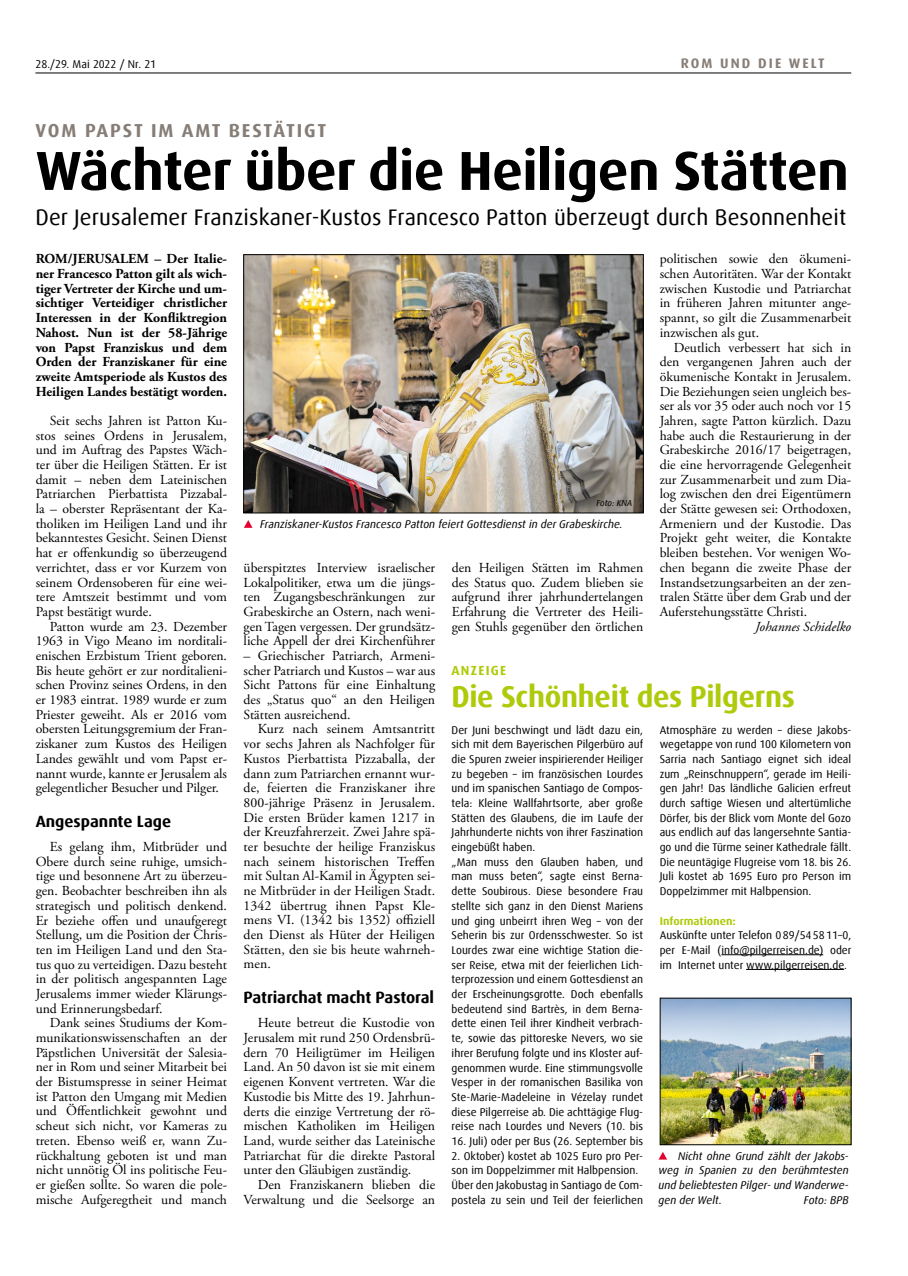
<style>
.page{position:relative;width:908px;height:1276px;background:#fff}
.page>*{position:absolute;margin:0;border:0;box-sizing:border-box;transform-origin:0 0}
.t1{font:700 55px "Dax Offc Pro";letter-spacing:-.01em;color:#000}
.t2{font:700 30px "Dax Offc Pro";letter-spacing:-.01em;color:#afca0b}
.t3{font:22.5px "Dax Offc Pro";letter-spacing:.005em;color:#000}
.t4{font:700 18.75px "Dax Offc Pro";letter-spacing:.095em;color:#867d76}
.t5{font:700 16.25px "Dax Offc Pro";letter-spacing:-.005em;color:#000}
.t6{font:13.75px/14.6px "Adobe Garamond Pro";color:#000;text-align:justify}
.t7{font:700 13.75px/14.6px "Adobe Garamond Pro";color:#000;text-align:justify}
.t8{font:italic 13.75px "Adobe Garamond Pro";color:#000}
.t9{font:700 13.75px "Dax Offc Pro";letter-spacing:.15em;color:#867d76}
.t10{font:700 13.12px "Dax Offc Pro";letter-spacing:.1em;color:#afca0b}
.t11{font:11.25px/14.8px "Dax Offc Pro";color:#000}
.t12{font:italic 11.25px/14.8px "Dax Offc Pro";color:#000;text-align:justify}
.t13{font:700 11.25px "Dax Offc Pro";color:#afca0b}
.t14{font:italic 8.75px "Dax Offc Pro";letter-spacing:-.005em;color:#000}
</style>
<div class="page">
<hr style="left:35px;top:73px;width:815px;height:1px;background:#000">
<hr style="left:721px;top:954px;width:101px;height:1px;background:#000">
<hr style="left:745px;top:969px;width:98px;height:1px;background:#000">
<img style="left:661px;top:1000px;width:187px;height:143px">
<svg style="left:659px;top:1152px;width:8px;height:7px"></svg>
<img style="left:245px;top:256px;width:396px;height:255px">
<div style="left:243px;top:254px;width:400px;height:259px;border:1px solid #000"></div>
<svg style="left:244px;top:520px;width:8px;height:8px"></svg>
<p class="t11" style="left:35px;top:56px;width:122px">28./29. Mai 2022 / Nr. 21</p>
<p class="t9" style="left:680px;top:54px;width:145px">ROM UND DIE WELT</p>
<h3 class="t4" style="left:36px;top:118px;width:292px">VOM PAPST IM AMT BESTÄTIGT</h3>
<h1 class="t1" style="left:36px;top:135px;width:814px">Wächter über die Heiligen Stätten</h1>
<h3 class="t3" style="left:36px;top:202px;width:811px">Der Jerusalemer Franziskaner-Kustos Francesco Patton überzeugt durch Besonnenheit</h3>
<p class="t6" style="left:659px;top:252px;width:193px">politischen sowie den ökumeni&shy;schen Autoritäten. War der Kontakt zwischen Kustodie und Patriarchat in früheren Jahren mitunter ange&shy;spannt, so gilt die Zusammenarbeit inzwischen als gut.</p>
<p class="t6" style="left:659px;top:340px;width:193px;text-indent:14px">Deutlich verbessert hat sich in den vergangenen Jahren auch der ökumenische Kontakt in Jerusalem.<br>Die Beziehungen seien ungleich bes&shy;ser als vor 35 oder auch noch vor 15<br>Jahren, sagte Patton kürzlich. Dazu habe auch die Restaurierung in der Grabeskirche 2016/17 beigetragen, die eine hervorragende Gelegenheit zur Zusammenarbeit und zum Dia&shy;log zwischen den drei Eigentümern der Stätte gewesen sei: Orthodoxen, Armeniern und der Kustodie. Das Projekt geht weiter, die Kontakte bleiben bestehen. Vor wenigen Wo&shy;chen begann die zweite Phase der Instandsetzungsarbeiten an der zen&shy;tralen Stätte über dem Grab und der Auferstehungsstätte Christi.</p>
<p class="t8" style="left:755px;top:618px;width:97px">Johannes Schidelko</p>
<p class="t7" style="left:36px;top:252px;width:193px">ROM/JERUSALEM – Der Italie&shy;ner Francesco Patton gilt als wich&shy;tiger Vertreter der Kirche und um&shy;sichtiger Verteidiger christlicher Interessen in der Konfliktregion Nahost. Nun ist der 58-Jährige von Papst Franziskus und dem Orden der Franziskaner für eine zweite Amtsperiode als Kustos des Heiligen Landes bestätigt worden.</p>
<p class="t6" style="left:36px;top:414px;width:193px;text-indent:14px">Seit sechs Jahren ist Patton Ku&shy;stos seines Ordens in Jerusalem, und im Auftrag des Papstes Wäch&shy;ter über die Heiligen Stätten. Er ist damit – neben dem Lateinischen Patriarchen Pierbattista Pizzabal&shy;la – oberster Repräsentant der Ka&shy;tholiken im Heiligen Land und ihr bekanntestes Gesicht. Seinen Dienst hat er offenkundig so überzeugend verrichtet, dass er vor Kurzem von seinem Ordensoberen für eine wei&shy;tere Amtszeit bestimmt und vom Papst bestätigt wurde.</p>
<p class="t6" style="left:36px;top:619px;width:193px;text-indent:14px">Patton wurde am 23. Dezember 1963 in Vigo Meano im norditali&shy;enischen Erzbistum Trient geboren.<br>Bis heute gehört er zur norditalieni&shy;schen Provinz seines Ordens, in den er 1983 eintrat. 1989 wurde er zum Priester geweiht. Als er 2016 vom obersten Leitungsgremium der Fran&shy;ziskaner zum Kustos des Heiligen Landes gewählt und vom Papst er&shy;nannt wurde, kannte er Jerusalem als gelegentlicher Besucher und Pilger.</p>
<p class="t5" style="left:36px;top:811px;width:137px">Angespannte Lage</p>
<p class="t6" style="left:36px;top:840px;width:193px;text-indent:14px">Es gelang ihm, Mitbrüder und Obere durch seine ruhige, umsich&shy;tige und besonnene Art zu überzeu&shy;gen. Beobachter beschreiben ihn als strategisch und politisch denkend.<br>Er beziehe offen und unaufgeregt Stellung, um die Position der Chris&shy;ten im Heiligen Land und den Sta&shy;tus quo zu verteidigen. Dazu besteht in der politisch angespannten Lage Jerusalems immer wieder Klärungs&shy;und Erinnerungsbedarf.</p>
<p class="t6" style="left:36px;top:1016px;width:193px;text-indent:14px">Dank seines Studiums der Kom&shy;munikationswissenschaften an der Päpstlichen Universität der Salesia&shy;ner in Rom und seiner Mitarbeit bei der Bistumspresse in seiner Heimat ist Patton den Umgang mit Medien und Öffentlichkeit gewohnt und scheut sich nicht, vor Kameras zu treten. Ebenso weiß er, wann Zu&shy;rückhaltung geboten ist und man nicht unnötig Öl ins politische Feu&shy;er gießen sollte. So waren die pole&shy;mische Aufgeregtheit und manch</p>
<p class="t14" style="left:596px;top:498px;width:37px">Foto: KNA</p>
<p class="t12" style="left:260px;top:516px;width:364px">Franziskaner-Kustos Francesco Patton feiert Gottesdienst in der Grabeskirche.</p>
<p class="t6" style="left:243px;top:560px;width:193px">überspitztes Interview israelischer Lokalpolitiker, etwa um die jüngs&shy;ten Zugangsbeschränkungen zur Grabeskirche an Ostern, nach weni&shy;gen Tagen vergessen. Der grundsätz&shy;liche Appell der drei Kirchenführer</p>
<p class="t6" style="left:243px;top:649px;width:193px">– Griechischer Patriarch, Armeni&shy;scher Patriarch und Kustos – war aus Sicht Pattons für eine Einhaltung des „Status quo“ an den Heiligen Stätten ausreichend.</p>
<p class="t6" style="left:243px;top:722px;width:193px;text-indent:14px">Kurz nach seinem Amtsantritt vor sechs Jahren als Nachfolger für Kustos Pierbattista Pizzaballa, der dann zum Patriarchen ernannt wur&shy;de, feierten die Franziskaner ihre 800-jährige Präsenz in Jerusalem.<br>Die ersten Brüder kamen 1217 in der Kreuzfahrerzeit. Zwei Jahre spä&shy;ter besuchte der heilige Franziskus nach seinem historischen Treffen mit Sultan Al-Kamil in Ägypten sei&shy;ne Mitbrüder in der Heiligen Stadt.<br>1342 übertrug ihnen Papst Kle&shy;mens VI. (1342 bis 1352) offiziell den Dienst als Hüter der Heiligen Stätten, den sie bis heute wahrneh&shy;men.</p>
<p class="t5" style="left:243px;top:987px;width:192px">Patriarchat macht Pastoral</p>
<p class="t6" style="left:243px;top:1016px;width:193px;text-indent:14px">Heute betreut die Kustodie von Jerusalem mit rund 250 Ordensbrü&shy;dern 70 Heiligtümer im Heiligen Land. An 50 davon ist sie mit einem eigenen Konvent vertreten. War die Kustodie bis Mitte des 19. Jahrhun&shy;derts die einzige Vertretung der rö&shy;mischen Katholiken im Heiligen Land, wurde seither das Lateinische Patriarchat für die direkte Pastoral unter den Gläubigen zuständig.</p>
<p class="t6" style="left:243px;top:1177px;width:193px;text-align:right">Den Franziskanern blieben die<br>Verwaltung und die Seelsorge an</p>
<p class="t6" style="left:451px;top:561px;width:193px">den Heiligen Stätten im Rahmen des Status quo. Zudem blieben sie aufgrund ihrer jahrhundertelangen Erfahrung die Vertreter des Heili&shy;gen Stuhls gegenüber den örtlichen</p>
<p class="t10" style="left:451px;top:662px;width:56px">ANZEIGE</p>
<h2 class="t2" style="left:451px;top:677px;width:345px">Die Schönheit des Pilgerns</h2>
<p class="t11" style="left:451px;top:722px;width:193px">Der Juni beschwingt und lädt dazu ein, sich mit dem Bayerischen Pilgerbüro auf die Spuren zweier inspirierender Heiliger zu begeben – im französischen Lourdes und im spanischen Santiago de Compos&shy;tela: Kleine Wallfahrtsorte, aber große Stätten des Glaubens, die im Laufe der Jahrhunderte nichts von ihrer Faszination eingebüßt haben.<br>„Man muss den Glauben haben, und man muss beten“, sagte einst Berna&shy;dette Soubirous. Diese besondere Frau stellte sich ganz in den Dienst Mariens und ging unbeirrt ihren Weg – von der Seherin bis zur Ordensschwester. So ist Lourdes zwar eine wichtige Station die&shy;ser Reise, etwa mit der feierlichen Lich&shy;terprozession und einem Gottesdienst an der Erscheinungsgrotte. Doch ebenfalls bedeutend sind Bartrès, in dem Berna&shy;dette einen Teil ihrer Kindheit verbrach&shy;te, sowie das pittoreske Nevers, wo sie ihrer Berufung folgte und ins Kloster auf&shy;genommen wurde. Eine stimmungsvolle Vesper in der romanischen Basilika von Ste-Marie-Madeleine in Vézelay rundet diese Pilgerreise ab. Die achttägige Flug&shy;reise nach Lourdes und Nevers (10. bis</p>
<p class="t11" style="left:451px;top:1133px;width:193px">16. Juli) oder per Bus (26. September bis</p>
<p class="t11" style="left:451px;top:1148px;width:193px">2. Oktober) kostet ab 1025 Euro pro Per&shy;son im Doppelzimmer mit Halbpension.<br>Über den Jakobustag in Santiago de Com&shy;postela zu sein und Teil der feierlichen</p>
<p class="t11" style="left:659px;top:722px;width:193px;text-align:justify">Atmosphäre zu werden – diese Jakobs&shy;wegetappe von rund 100 Kilometern von Sarria nach Santiago eignet sich ideal zum „Reinschnuppern“, gerade im Heili&shy;gen Jahr! Das ländliche Galicien erfreut durch saftige Wiesen und altertümliche Dörfer, bis der Blick vom Monte del Gozo aus endlich auf das langersehnte Santia&shy;go und die Türme seiner Kathedrale fällt.<br>Die neuntägige Flugreise vom 18. bis 26.<br>Juli kostet ab 1695 Euro pro Person im Doppelzimmer mit Halbpension.</p>
<p class="t13" style="left:659px;top:913px;width:78px">Informationen:</p>
<p class="t11" style="left:659px;top:928px;width:193px;text-align:justify">Auskünfte unter Telefon 089/545811–0, per E-Mail (info@pilgerreisen.de) oder im Internet unter www.pilgerreisen.de.</p>
<p class="t12" style="left:658px;top:1148px;width:192px;text-indent:20px">Nicht ohne Grund zählt der Jakobs&shy;weg in Spanien zu den berühmtesten und beliebtesten Pilger- und Wanderwe&shy;gen der Welt.</p>
<p class="t12" style="left:803px;top:1192px;width:46px">Foto: BPB</p>
</div>
